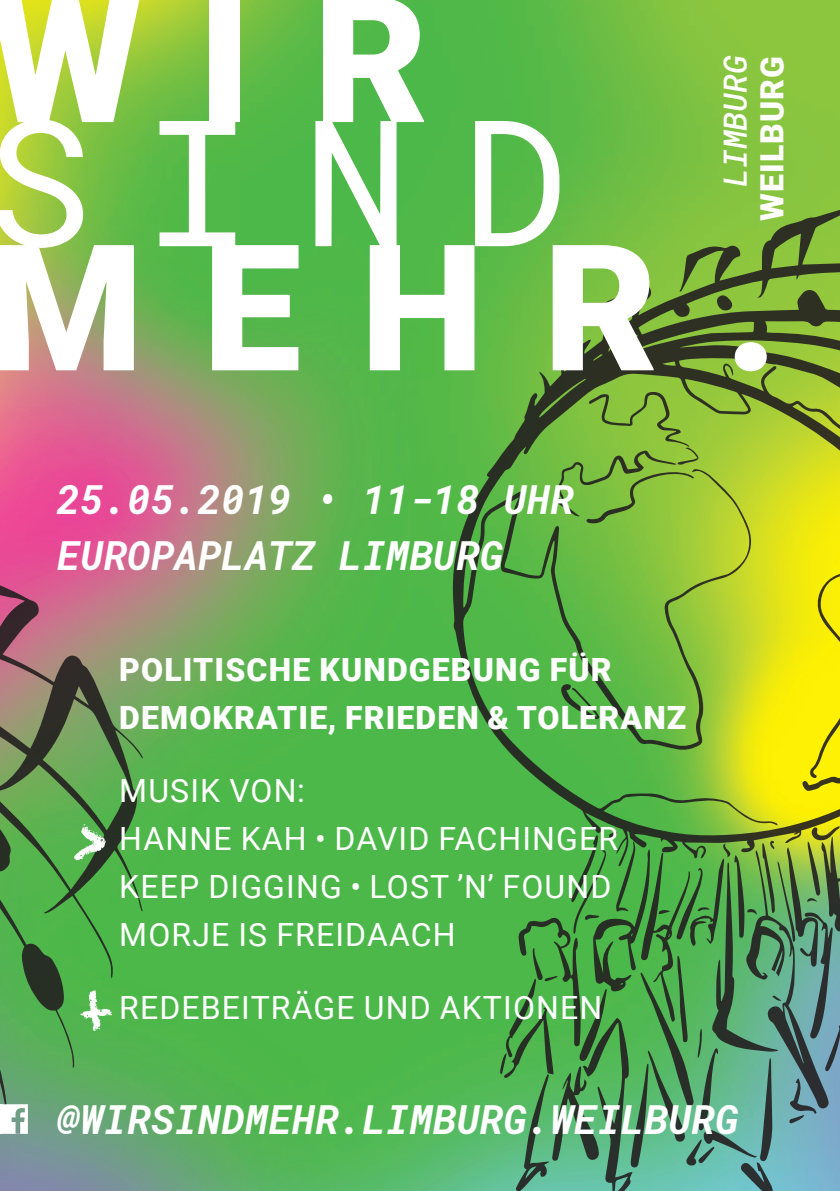
<style>
.page{position:relative;width:840px;height:1191px;background:#fff}
.page>*{position:absolute;margin:0;border:0;box-sizing:border-box;transform-origin:0 0}
.t1{font:900 176px "Roboto";letter-spacing:.335em;color:#fff}
.t2{font:176px "Roboto Mono";color:#fff}
.t3{font:italic 700 40px/56px "Roboto Mono";color:#fff}
.t4{font:32px/48px "Roboto";letter-spacing:.035em;color:#fff}
.t5{font:900 32px/48px "Roboto";letter-spacing:.035em;color:#fff}
.t6{font:italic 500 32px "Roboto Mono";color:#fff}
</style>
<div class="page">
<img style="left:0;top:0;width:839px;height:1191px">
<svg style="left:0;top:559px;width:143px;height:632px"></svg>
<svg style="left:0;top:815px;width:11px;height:57px"></svg>
<svg style="left:452px;top:205px;width:387px;height:661px"></svg>
<svg style="left:499px;top:817px;width:340px;height:374px"></svg>
<svg style="left:801px;top:607px;width:38px;height:184px"></svg>
<svg style="left:560px;top:683px;width:39px;height:36px"></svg>
<svg style="left:554px;top:391px;width:144px;height:133px"></svg>
<svg style="left:716px;top:294px;width:16px;height:18px"></svg>
<svg style="left:0;top:1057px;width:28px;height:76px"></svg>
<svg style="left:79px;top:989px;width:34px;height:42px"></svg>
<svg style="left:73px;top:824px;width:35px;height:42px"></svg>
<h1 class="t1" style="left:-11px;top:-64px;width:440px">WIR</h1>
<h1 class="t2" style="left:-14px;top:60px;width:582px">SIND</h1>
<h1 class="t1" style="left:-11px;top:184px;width:789px">MEHR.</h1>
<p class="t6" style="left:712px;top:187px;width:133px;rotate:-90deg">LIMBURG</p>
<p class="t5" style="left:746px;top:221px;width:167px;rotate:-90deg">WEILBURG</p>
<p class="t3" style="left:57px;top:469px;width:518px">25.05.2019 • 11-18 UHR<br>EUROPAPLATZ LIMBURG</p>
<p class="t5" style="left:119px;top:644px;width:568px">POLITISCHE KUNDGEBUNG FÜR<br>DEMOKRATIE, FRIEDEN &amp; TOLERANZ</p>
<p class="t4" style="left:119px;top:765px;width:500px">MUSIK VON:<br>HANNE KAH • DAVID FACHINGER<br>KEEP DIGGING • LOST ’N’ FOUND<br>MORJE IS FREIDAACH</p>
<p class="t4" style="left:119px;top:983px;width:484px">REDEBEITRÄGE UND AKTIONEN</p>
<p class="t3" style="left:57px;top:1090px;width:682px">@WIRSINDMEHR.LIMBURG.WEILBURG</p>
</div>
